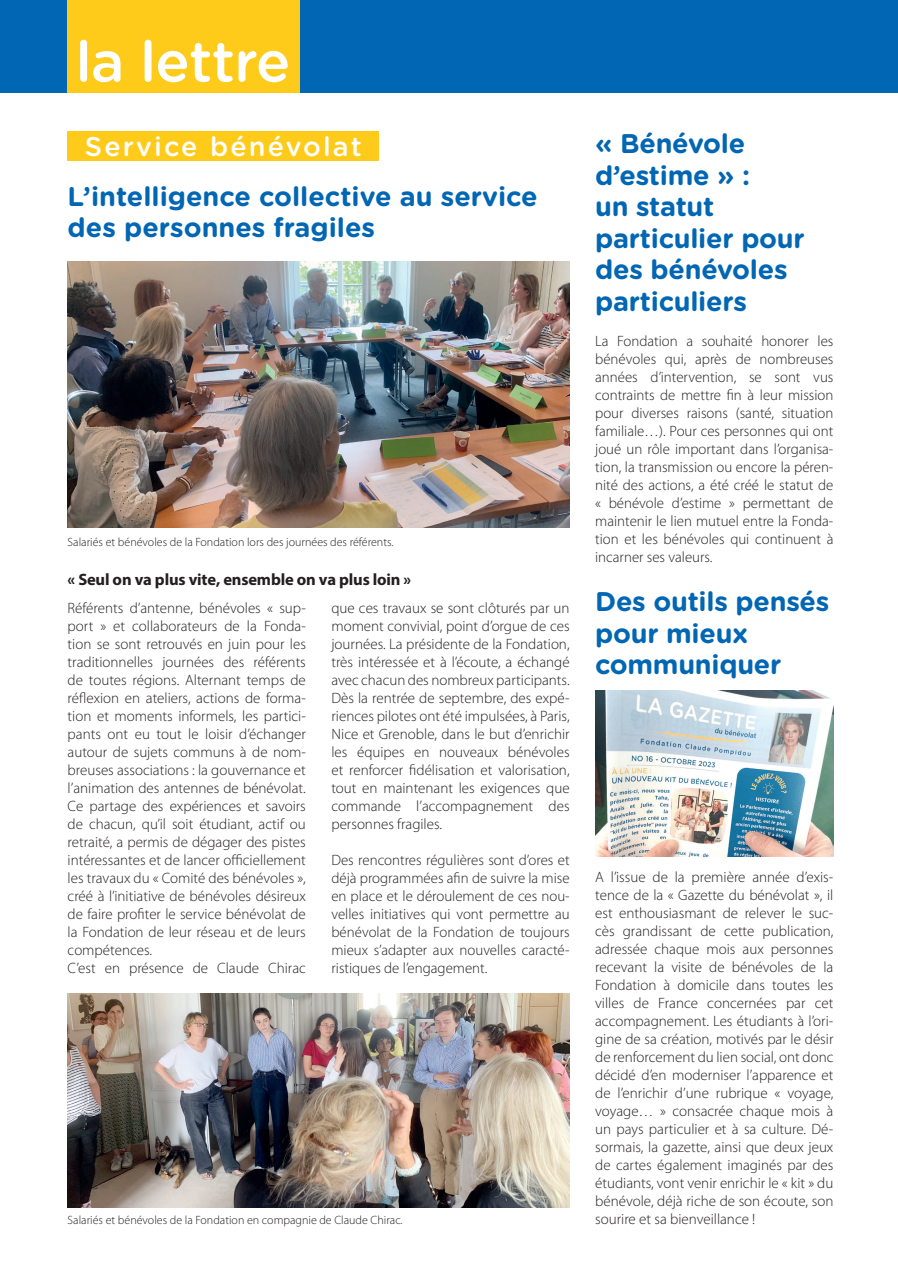
<style>
.page{position:relative;width:898px;height:1271px;background:#fff}
.page>*{position:absolute;margin:0;border:0;box-sizing:border-box;transform-origin:0 0}
.t1{font:700 27px/31.5px "Gotham Rounded";letter-spacing:-.01em;color:#0166b3}
.t2{font:500 27px "Gotham Rounded";letter-spacing:.08em;color:#fff}
.t3{font:700 16.5px "Myriad Pro";letter-spacing:-.01em;color:#231f20}
.t4{font:300 15px/18px "Myriad Pro";color:#231f20;text-align:justify}
.t5{font:300 12px "Myriad Pro";color:#231f20}
</style>
<div class="page">
<div style="left:0;top:0;width:897px;height:93px;background:#0166b3"></div>
<hr style="left:897px;top:0;width:1px;height:93px;background:#0166b3">
<div style="left:68px;top:0;width:232px;height:93px;background:#fecb1b"></div>
<svg style="left:80px;top:40px;width:208px;height:42px"></svg>
<div style="left:68px;top:131px;width:311px;height:30px;background:#fecb1b"></div>
<img style="left:68px;top:261px;width:501px;height:267px">
<img style="left:595px;top:691px;width:238px;height:165px">
<img style="left:68px;top:994px;width:501px;height:213px">
<h1 class="t2" style="left:85px;top:128px;width:278px">Service bénévolat</h1>
<h1 class="t1" style="left:68px;top:179px;width:471px">L’intelligence collective au service des personnes fragiles</h1>
<p class="t5" style="left:68px;top:535px;width:327px">Salariés et bénévoles de la Fondation lors des journées des référents.</p>
<p class="t3" style="left:68px;top:568px;width:345px">« Seul on va plus vite, ensemble on va plus loin »</p>
<p class="t4" style="left:68px;top:598px;width:240px;text-align:left">Référents d’antenne, bénévoles « sup&shy;port » et collaborateurs de la Fonda&shy;tion se sont retrouvés en juin pour les traditionnelles journées des référents de toutes régions. Alternant temps de réflexion en ateliers, actions de forma&shy;tion et moments informels, les partici&shy;pants ont eu tout le loisir d’échanger autour de sujets communs à de nom&shy;breuses associations : la gouvernance et l’animation des antennes de bénévolat.<br>Ce partage des expériences et savoirs de chacun, qu’il soit étudiant, actif ou retraité, a permis de dégager des pistes intéressantes et de lancer officiellement les travaux du « Comité des bénévoles », créé à l’initiative de bénévoles désireux de faire profiter le service bénévolat de la Fondation de leur réseau et de leurs compétences.<br>C’est en présence de Claude Chirac</p>
<p class="t4" style="left:331px;top:598px;width:240px">que ces travaux se sont clôturés par un moment convivial, point d’orgue de ces journées. La présidente de la Fondation, très intéressée et à l’écoute, a échangé avec chacun des nombreux participants.<br>Dès la rentrée de septembre, des expé&shy;riences pilotes ont été impulsées, à Paris, Nice et Grenoble, dans le but d’enrichir les équipes en nouveaux bénévoles et renforcer fidélisation et valorisation, tout en maintenant les exigences que commande l’accompagnement des personnes fragiles.</p>
<p class="t4" style="left:331px;top:850px;width:240px">Des rencontres régulières sont d’ores et déjà programmées afin de suivre la mise en place et le déroulement de ces nou&shy;velles initiatives qui vont permettre au bénévolat de la Fondation de toujours mieux s’adapter aux nouvelles caracté&shy;ristiques de l’engagement.</p>
<h1 class="t1" style="left:595px;top:127px;width:211px">« Bénévole d’estime » :<br>un statut particulier pour des bénévoles particuliers</h1>
<p class="t4" style="left:595px;top:331px;width:240px">La Fondation a souhaité honorer les bénévoles qui, après de nombreuses années d’intervention, se sont vus contraints de mettre fin à leur mission pour diverses raisons (santé, situation familiale…). Pour ces personnes qui ont joué un rôle important dans l’organisa&shy;tion, la transmission ou encore la péren&shy;nité des actions, a été créé le statut de « bénévole d’estime » permettant de maintenir le lien mutuel entre la Fonda&shy;tion et les bénévoles qui continuent à incarner ses valeurs.</p>
<h1 class="t1" style="left:595px;top:585px;width:236px">Des outils pensés pour mieux communiquer</h1>
<p class="t4" style="left:595px;top:868px;width:240px">A l’issue de la première année d’exis&shy;tence de la « Gazette du bénévolat », il est enthousiasmant de relever le suc&shy;cès grandissant de cette publication, adressée chaque mois aux personnes recevant la visite de bénévoles de la Fondation à domicile dans toutes les villes de France concernées par cet accompagnement. Les étudiants à l’ori&shy;gine de sa création, motivés par le désir de renforcement du lien social, ont donc décidé d’en moderniser l’apparence et de l’enrichir d’une rubrique « voyage, voyage… » consacrée chaque mois à un pays particulier et à sa culture. Dé&shy;sormais, la gazette, ainsi que deux jeux de cartes également imaginés par des étudiants, vont venir enrichir le « kit » du bénévole, déjà riche de son écoute, son</p>
<p class="t5" style="left:68px;top:1213px;width:336px">Salariés et bénévoles de la Fondation en compagnie de Claude Chirac.</p>
<p class="t4" style="left:595px;top:1210px;width:162px">sourire et sa bienveillance !</p>
</div>
